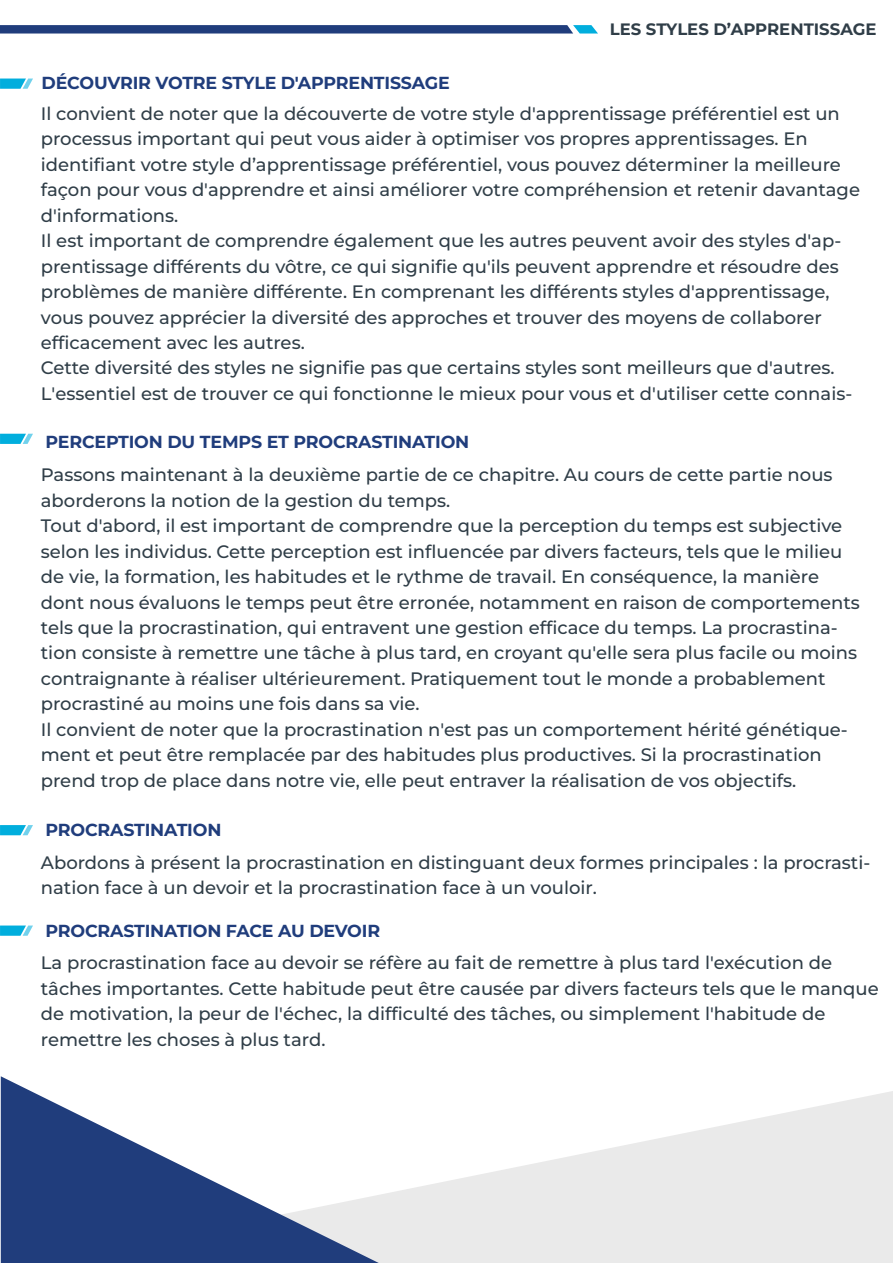
<style>
.page{position:relative;width:893px;height:1263px;background:#fff}
.page>*{position:absolute;margin:0;border:0;box-sizing:border-box;transform-origin:0 0}
.t1{font:500 18px/25.5px "Montserrat";color:#303e48}
.t2{font:700 17.4px "Montserrat";letter-spacing:-.01em;color:#203d7c}
.t3{font:700 16.5px "Montserrat";color:#303e48}
</style>
<div class="page">
<svg style="left:0;top:25px;width:598px;height:9px"></svg>
<svg style="left:0;top:79px;width:33px;height:10px"></svg>
<svg style="left:379px;top:1091px;width:514px;height:172px;fill:#eaeaea"></svg>
<svg style="left:1px;top:1076px;width:378px;height:187px"></svg>
<svg style="left:0;top:434px;width:33px;height:10px"></svg>
<svg style="left:0;top:825px;width:33px;height:10px"></svg>
<svg style="left:0;top:925px;width:33px;height:11px"></svg>
<p class="t2" style="left:42px;top:71px;width:410px">DÉCOUVRIR VOTRE STYLE D'APPRENTISSAGE</p>
<p class="t3" style="left:610px;top:18px;width:268px">LES STYLES D’APPRENTISSAGE</p>
<p class="t1" style="left:41px;top:100px;width:821px">Il convient de noter que la découverte de votre style d'apprentissage préférentiel est un processus important qui peut vous aider à optimiser vos propres apprentissages. En identifiant votre style d’apprentissage préférentiel, vous pouvez déterminer la meilleure façon pour vous d'apprendre et ainsi améliorer votre compréhension et retenir davantage d'informations.<br>Il est important de comprendre également que les autres peuvent avoir des styles d'ap&shy;prentissage différents du vôtre, ce qui signifie qu'ils peuvent apprendre et résoudre des problèmes de manière différente. En comprenant les différents styles d'apprentissage, vous pouvez apprécier la diversité des approches et trouver des moyens de collaborer efficacement avec les autres.<br>Cette diversité des styles ne signifie pas que certains styles sont meilleurs que d'autres.<br>L'essentiel est de trouver ce qui fonctionne le mieux pour vous et d'utiliser cette connais-</p>
<p class="t2" style="left:46px;top:430px;width:425px">PERCEPTION DU TEMPS ET PROCRASTINATION</p>
<p class="t1" style="left:41px;top:462px;width:821px">Passons maintenant à la deuxième partie de ce chapitre. Au cours de cette partie nous aborderons la notion de la gestion du temps.<br>Tout d'abord, il est important de comprendre que la perception du temps est subjective selon les individus. Cette perception est influencée par divers facteurs, tels que le milieu de vie, la formation, les habitudes et le rythme de travail. En conséquence, la manière dont nous évaluons le temps peut être erronée, notamment en raison de comportements tels que la procrastination, qui entravent une gestion efficace du temps. La procrastina&shy;tion consiste à remettre une tâche à plus tard, en croyant qu'elle sera plus facile ou moins contraignante à réaliser ultérieurement. Pratiquement tout le monde a probablement procrastiné au moins une fois dans sa vie.<br>Il convient de noter que la procrastination n'est pas un comportement hérité génétique&shy;ment et peut être remplacée par des habitudes plus productives. Si la procrastination prend trop de place dans notre vie, elle peut entraver la réalisation de vos objectifs.</p>
<p class="t2" style="left:46px;top:818px;width:177px">PROCRASTINATION</p>
<p class="t1" style="left:41px;top:849px;width:831px">Abordons à présent la procrastination en distinguant deux formes principales : la procrasti&shy;nation face à un devoir et la procrastination face à un vouloir.</p>
<p class="t2" style="left:46px;top:919px;width:336px">PROCRASTINATION FACE AU DEVOIR</p>
<p class="t1" style="left:41px;top:950px;width:839px">La procrastination face au devoir se réfère au fait de remettre à plus tard l'exécution de tâches importantes. Cette habitude peut être causée par divers facteurs tels que le manque de motivation, la peur de l'échec, la difficulté des tâches, ou simplement l'habitude de remettre les choses à plus tard.</p>
</div>
